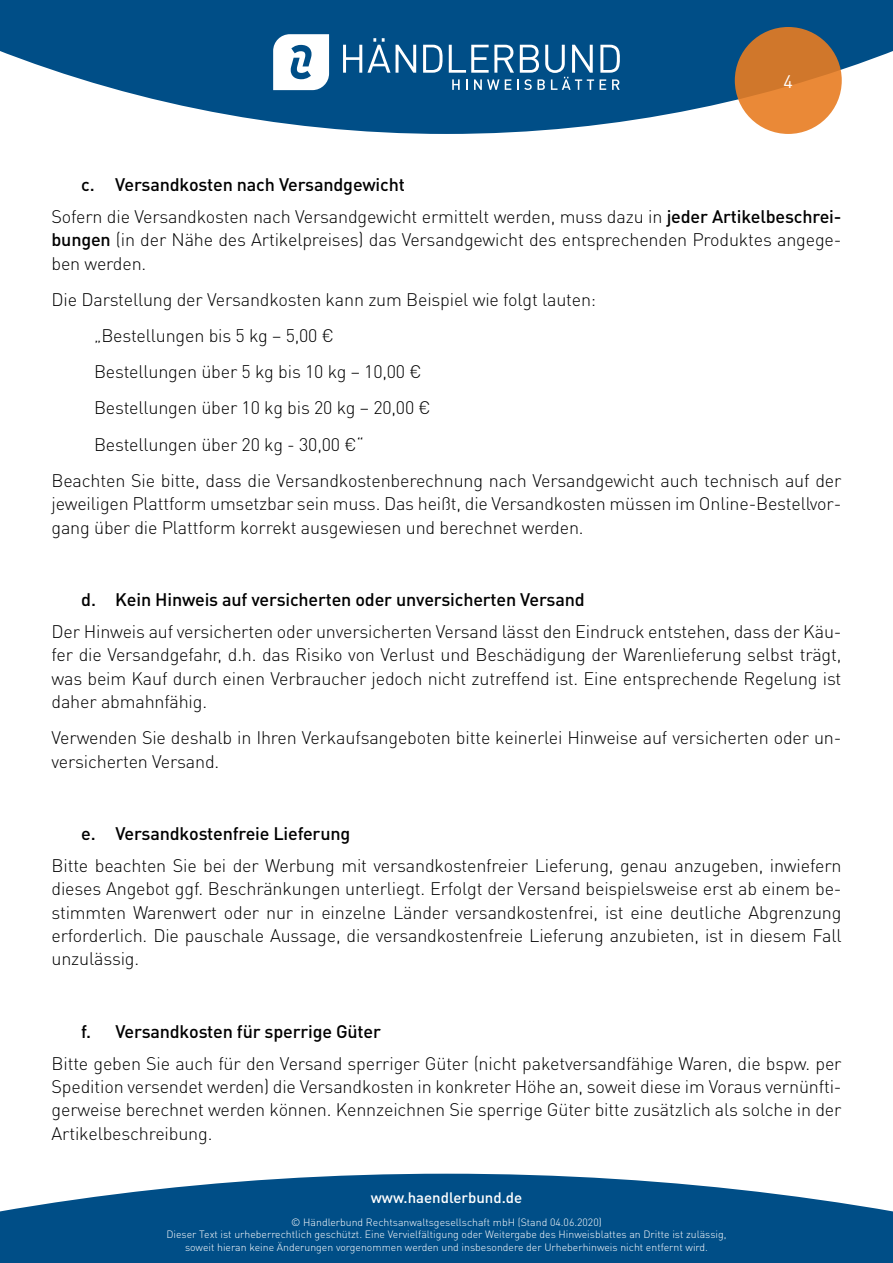
<style>
.page{position:relative;width:893px;height:1263px;background:#fff}
.page>*{position:absolute;margin:0;border:0;box-sizing:border-box;transform-origin:0 0}
.t1{font:300 18px/23.4px "DIN Pro";letter-spacing:-.01em;color:#000}
.t2{font:500 18px "DIN Pro";letter-spacing:-.01em;color:#000}
.t3{font:18px "DIN Pro";color:#fff}
.t4{font:500 15px "DIN Pro";color:#fff}
.t5{font:300 10.5px/12.6px "DIN Pro";color:#fff;text-align:center}
.s1{font-weight:500}
</style>
<div class="page">
<svg style="left:0;top:0;width:893px;height:134px;fill:#004e87"></svg>
<svg style="left:735px;top:27px;width:107px;height:107px;background:#da7f31"></svg>
<svg style="left:343px;top:38px;width:47px;height:35px"></svg>
<svg style="left:396px;top:45px;width:20px;height:28px"></svg>
<svg style="left:423px;top:45px;width:20px;height:28px"></svg>
<svg style="left:600px;top:45px;width:20px;height:28px"></svg>
<svg style="left:449px;top:45px;width:145px;height:45px"></svg>
<svg style="left:600px;top:79px;width:6px;height:11px"></svg>
<svg style="left:612px;top:79px;width:8px;height:11px"></svg>
<svg style="left:273px;top:34px;width:56px;height:56px"></svg>
<svg style="left:0;top:1174px;width:893px;height:89px;background:#226697"></svg>
<p class="t3" style="left:784px;top:69px;width:11px">4</p>
<p class="t1" style="left:52px;top:168px;width:791px;line-height:32px;text-indent:30px"><span class="s1">c. Versandkosten nach Versandgewicht<br></span>Sofern die Versandkosten nach Versandgewicht ermittelt werden, muss dazu in <span class="s1">jeder Artikelbeschrei-</span></p>
<p class="t1" style="left:52px;top:227px;width:791px"><span class="s1">bungen</span> (in der Nähe des Artikelpreises) das Versandgewicht des entsprechenden Produktes angege&shy;ben werden.</p>
<p class="t1" style="left:52px;top:287px;width:546px">Die Darstellung der Versandkosten kann zum Beispiel wie folgt lauten:</p>
<p class="t1" style="left:94px;top:323px;width:241px">„Bestellungen bis 5 kg – 5,00 €</p>
<p class="t1" style="left:94px;top:359px;width:329px">Bestellungen über 5 kg bis 10 kg – 10,00 €</p>
<p class="t1" style="left:94px;top:395px;width:338px">Bestellungen über 10 kg bis 20 kg – 20,00 €</p>
<p class="t1" style="left:94px;top:432px;width:271px">Bestellungen über 20 kg - 30,00 €“</p>
<p class="t1" style="left:52px;top:468px;width:791px">Beachten Sie bitte, dass die Versandkostenberechnung nach Versandgewicht auch technisch auf der</p>
<p class="t1" style="left:52px;top:491px;width:791px">jeweiligen Plattform umsetzbar sein muss. Das heißt, die Versandkosten müssen im Online-Bestellvor&shy;gang über die Plattform korrekt ausgewiesen und berechnet werden.</p>
<p class="t2" style="left:81px;top:587px;width:505px">d. Kein Hinweis auf versicherten oder unversicherten Versand</p>
<p class="t1" style="left:52px;top:619px;width:791px;text-align:justify">Der Hinweis auf versicherten oder unversicherten Versand lässt den Eindruck entstehen, dass der Käu&shy;fer die Versandgefahr, d.h. das Risiko von Verlust und Beschädigung der Warenlieferung selbst trägt, was beim Kauf durch einen Verbraucher jedoch nicht zutreffend ist. Eine entsprechende Regelung ist daher abmahnfähig.</p>
<p class="t1" style="left:52px;top:725px;width:791px">Verwenden Sie deshalb in Ihren Verkaufsangeboten bitte keinerlei Hinweise auf versicherten oder un&shy;versicherten Versand.</p>
<p class="t2" style="left:81px;top:821px;width:271px">e. Versandkostenfreie Lieferung</p>
<p class="t1" style="left:52px;top:853px;width:791px;text-align:justify">Bitte beachten Sie bei der Werbung mit versandkostenfreier Lieferung, genau anzugeben, inwiefern dieses Angebot ggf. Beschränkungen unterliegt. Erfolgt der Versand beispielsweise erst ab einem be&shy;stimmten Warenwert oder nur in einzelne Länder versandkostenfrei, ist eine deutliche Abgrenzung erforderlich. Die pauschale Aussage, die versandkostenfreie Lieferung anzubieten, ist in diesem Fall unzulässig.</p>
<p class="t2" style="left:81px;top:1019px;width:301px">f. Versandkosten für sperrige Güter</p>
<p class="t1" style="left:52px;top:1051px;width:792px;text-align:justify">Bitte geben Sie auch für den Versand sperriger Güter (nicht paketversandfähige Waren, die bspw. per Spedition versendet werden) die Versandkosten in konkreter Höhe an, soweit diese im Voraus vernünfti&shy;gerweise berechnet werden können. Kennzeichnen Sie sperrige Güter bitte zusätzlich als solche in der Artikelbeschreibung.</p>
<p class="t4" style="left:371px;top:1187px;width:153px">www.haendlerbund.de</p>
<p class="t5" style="left:166px;top:1215px;width:562px">© Händlerbund Rechtsanwaltsgesellschaft mbH (Stand 04.06.2020)<br>Dieser Text ist urheberrechtlich geschützt. Eine Vervielfältigung oder Weitergabe des Hinweisblattes an Dritte ist zulässig, soweit hieran keine Änderungen vorgenommen werden und insbesondere der Urheberhinweis nicht entfernt wird.</p>
</div>
